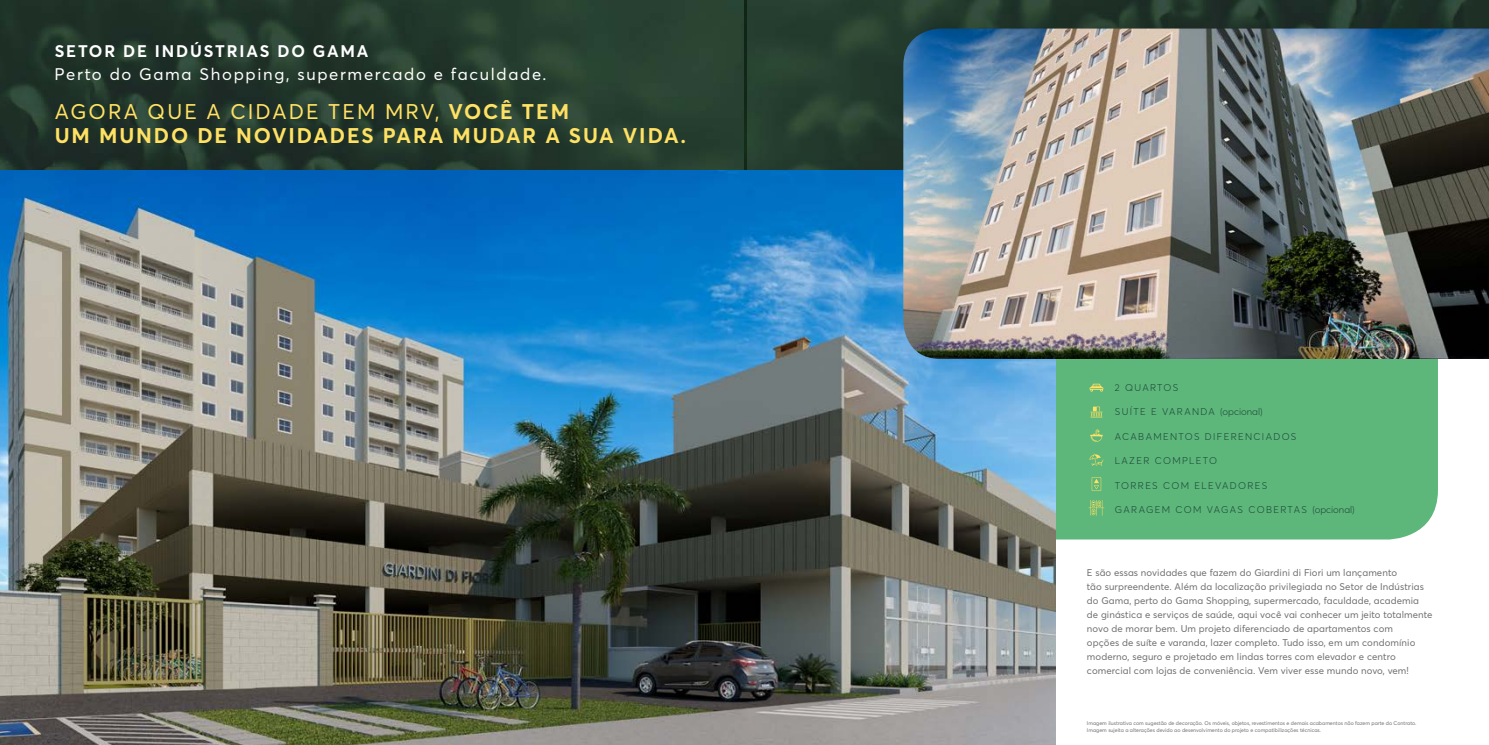
<style>
.page{position:relative;width:1489px;height:745px;background:#fff}
.page>*{position:absolute;margin:0;border:0;box-sizing:border-box;transform-origin:0 0}
.t1{font:700 21px/24.5px "Averta Std";letter-spacing:.09em;color:#ffe163}
.t2{font:16.62px "Averta Std";letter-spacing:.1em;color:#fff}
.t3{font:700 16.62px "Averta Std";letter-spacing:.11em;color:#fff}
.t4{font:9.62px/14px "Averta Std";letter-spacing:.01em;color:#706f6f}
.t5{font:300 9.62px "Averta Std";letter-spacing:.14em;color:#1c4437}
.t6{font:300 9.62px "Averta Std";letter-spacing:.115em;color:#1c4437}
.t7{font:300 9.62px "Averta Std";letter-spacing:.105em;color:#1c4437}
.t8{font:5.25px/6.3px "Averta Std";color:#706f6f}
.s1{font-weight:400}
</style>
<div class="page">
<div style="left:1055px;top:359px;width:382px;height:180px;background:#5db77a"></div>
<img style="left:0;top:0;width:744px;height:170px">
<img style="left:747px;top:0;width:741px;height:170px">
<img style="left:744px;top:0;width:3px;height:170px">
<img style="left:0;top:170px;width:1055px;height:574px">
<img style="left:903px;top:29px;width:585px;height:330px">
<svg style="left:1089px;top:453px;width:14px;height:13px"></svg>
<svg style="left:1090px;top:429px;width:12px;height:12px"></svg>
<svg style="left:1091px;top:477px;width:10px;height:13px"></svg>
<svg style="left:1090px;top:406px;width:12px;height:11px"></svg>
<svg style="left:1089px;top:383px;width:14px;height:8px"></svg>
<svg style="left:1088px;top:499px;width:16px;height:16px"></svg>
<h2 class="t3" style="left:55px;top:40px;width:315px">SETOR DE INDÚSTRIAS DO GAMA</h2>
<h2 class="t2" style="left:55px;top:63px;width:493px">Perto do Gama Shopping, supermercado e faculdade.</h2>
<h1 class="t1" style="left:55px;top:98px;width:633px"><span class="s1">AGORA QUE A CIDADE TEM MRV,</span> VOCÊ TEM<br>UM MUNDO DE NOVIDADES PARA MUDAR A SUA VIDA.</h1>
<p class="t5" style="left:1114px;top:380px;width:65px">2 QUARTOS</p>
<p class="t7" style="left:1114px;top:405px;width:149px">SUÍTE E VARANDA (opcional)</p>
<p class="t5" style="left:1114px;top:429px;width:183px">ACABAMENTOS DIFERENCIADOS</p>
<p class="t5" style="left:1114px;top:454px;width:104px">LAZER COMPLETO</p>
<p class="t5" style="left:1114px;top:478px;width:154px">TORRES COM ELEVADORES</p>
<p class="t6" style="left:1114px;top:503px;width:241px">GARAGEM COM VAGAS COBERTAS (opcional)</p>
<p class="t4" style="left:1086px;top:564px;width:347px">E são essas novidades que fazem do Giardini di Fiori um lançamento<br>tão surpreendente. Além da localização privilegiada no Setor de Indústrias do Gama, perto do Gama Shopping, supermercado, faculdade, academia de ginástica e serviços de saúde, aqui você vai conhecer um jeito totalmente novo de morar bem. Um projeto diferenciado de apartamentos com<br>opções de suíte e varanda, lazer completo. Tudo isso, em um condomínio moderno, seguro e projetado em lindas torres com elevador e centro comercial com lojas de conveniência. Vem viver esse mundo novo, vem!</p>
<p class="t8" style="left:1086px;top:719px;width:331px">Imagem ilustrativa com sugestão de decoração. Os móveis, objetos, revestimentos e demais acabamentos não fazem parte do Contrato.<br>Imagem sujeita a alterações devido ao desenvolvimento do projeto e compatibilizações técnicas.</p>
</div>
